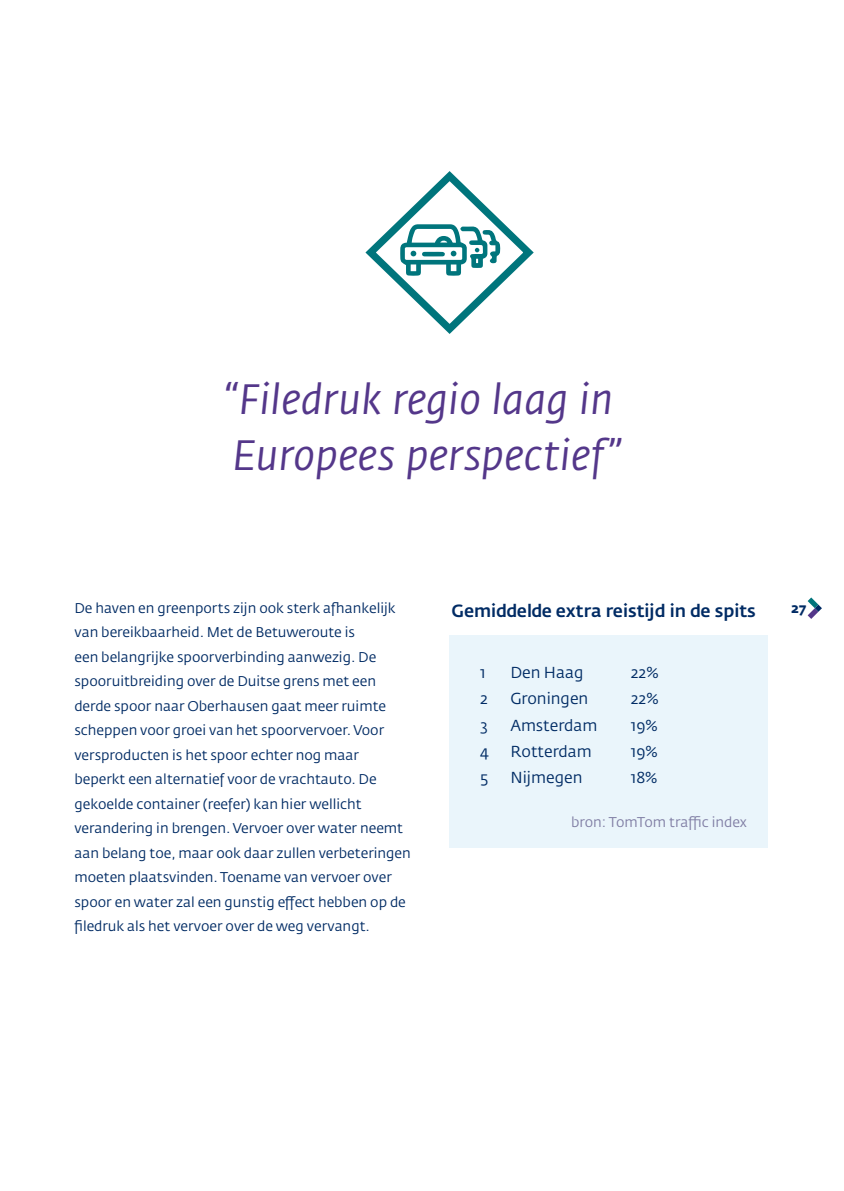
<style>
.page{position:relative;width:844px;height:1191px;background:#fff}
.page>*{position:absolute;margin:0;border:0;box-sizing:border-box;transform-origin:0 0}
.t1{font:italic 42px/56px "Fedra Sans Pro";letter-spacing:.005em;color:#54378a}
.t2{font:500 17.5px "Fedra Sans Pro";color:#002b64}
.t3{font:15.75px "Fedra Sans Pro";color:#002b64}
.t4{font:14px/24.5px "Fedra Sans Pro";color:#002b64}
.t5{font:14px "Fedra Sans Pro";color:#807ea4}
.t6{font:700 14px "Fedra Sans Pro";color:#002b64}
</style>
<div class="page">
<svg style="left:807px;top:597px;width:14px;height:22px"></svg>
<div style="left:449px;top:635px;width:319px;height:212px;background:#eaf5fb"></div>
<svg style="left:365px;top:171px;width:169px;height:163px"></svg>
<h1 class="t1" style="left:225px;top:371px;width:397px">“Filedruk regio laag in<br>Europees perspectief”</h1>
<p class="t4" style="left:74px;top:595px;width:338px">De haven en greenports zijn ook sterk afhankelijk van bereikbaarheid. Met de Betuweroute is<br>een belangrijke spoorverbinding aanwezig. De spooruitbreiding over de Duitse grens met een derde spoor naar Oberhausen gaat meer ruimte scheppen voor groei van het spoorvervoer. Voor versproducten is het spoor echter nog maar beperkt een alternatief voor de vrachtauto. De gekoelde container (reefer) kan hier wellicht verandering in brengen. Vervoer over water neemt aan belang toe, maar ook daar zullen verbeteringen moeten plaatsvinden. Toename van vervoer over spoor en water zal een gunstig effect hebben op de filedruk als het vervoer over de weg vervangt.</p>
<p class="t2" style="left:451px;top:599px;width:306px">Gemiddelde extra reistijd in de spits</p>
<p class="t3" style="left:480px;top:662px;width:7px">1</p>
<p class="t3" style="left:510px;top:662px;width:75px">Den Haag</p>
<p class="t3" style="left:630px;top:662px;width:29px">22%</p>
<p class="t3" style="left:480px;top:689px;width:9px">2</p>
<p class="t3" style="left:510px;top:689px;width:79px">Groningen</p>
<p class="t3" style="left:630px;top:689px;width:29px">22%</p>
<p class="t3" style="left:480px;top:715px;width:9px">3</p>
<p class="t3" style="left:510px;top:715px;width:88px">Amsterdam</p>
<p class="t3" style="left:630px;top:715px;width:28px">19%</p>
<p class="t3" style="left:480px;top:741px;width:10px">4</p>
<p class="t3" style="left:510px;top:741px;width:83px">Rotterdam</p>
<p class="t3" style="left:630px;top:741px;width:28px">19%</p>
<p class="t3" style="left:480px;top:768px;width:10px">5</p>
<p class="t3" style="left:510px;top:768px;width:73px">Nijmegen</p>
<p class="t3" style="left:630px;top:768px;width:28px">18%</p>
<p class="t5" style="left:571px;top:813px;width:177px">bron: TomTom traffic index</p>
<p class="t6" style="left:791px;top:599px;width:17px">27</p>
</div>
